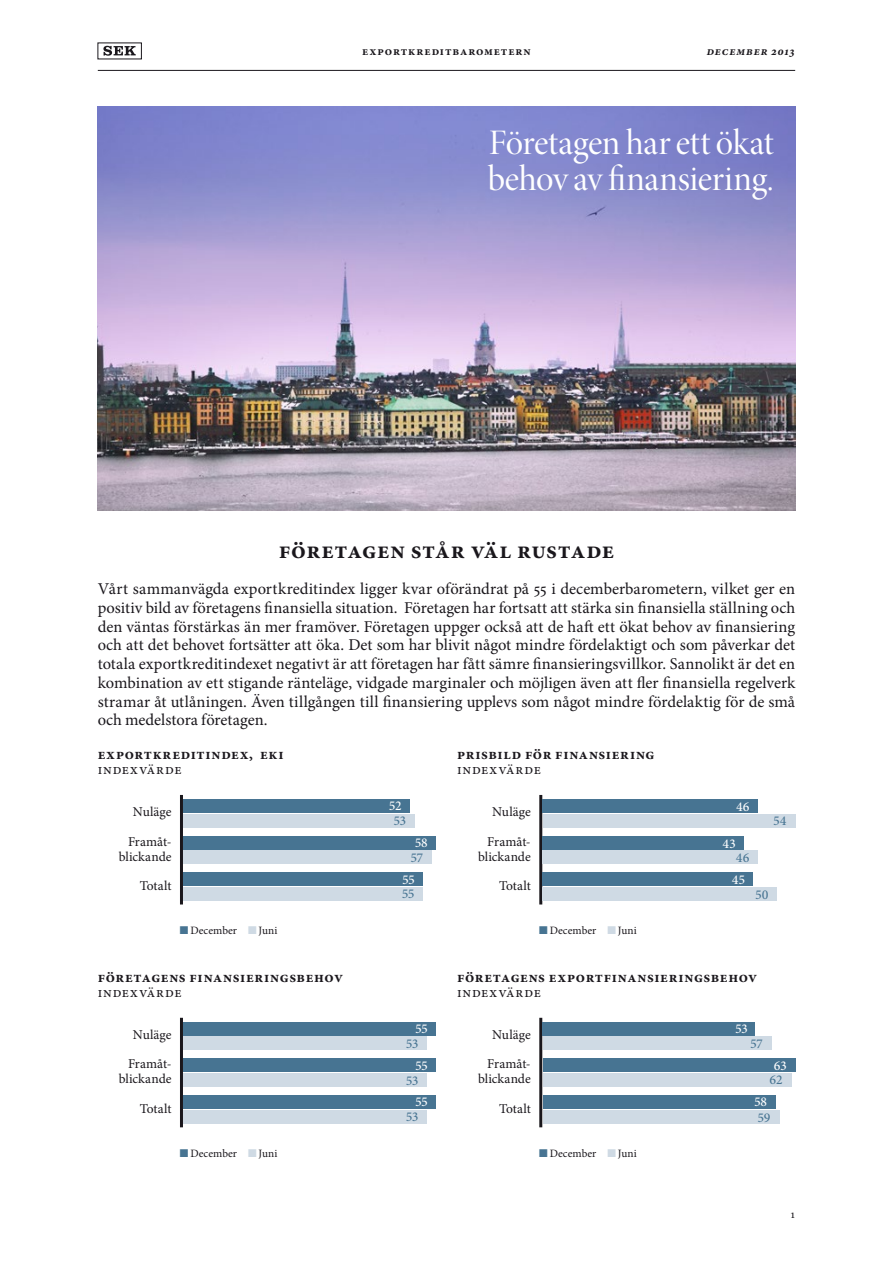
<style>
.page{position:relative;width:893px;height:1263px;background:#fff}
.page>*{position:absolute;margin:0;border:0;box-sizing:border-box;transform-origin:0 0}
.t1{font:36px/36px "Minion Pro Disp";letter-spacing:-.01em;color:#fff}
.t2{font:700 24px "Minion Pro";letter-spacing:.025em;color:#1a171c}
.t3{font:16.5px/18.8px "Minion Pro";letter-spacing:.005em;color:#1a171c;text-align:justify}
.t4{font:700 15px "Minion Pro";letter-spacing:.045em;color:#1a171c}
.t5{font:15px "Minion Pro";letter-spacing:.055em;color:#1a171c}
.t6{font:13.5px/15px "Minion Pro";letter-spacing:-.005em;color:#1a171c;text-align:center}
.t7{font:500 13.5px "Minion Pro";letter-spacing:-.015em;color:#fff}
.t8{font:500 13.5px "Minion Pro";letter-spacing:-.015em;color:#477492}
.t9{font:700 12px "Minion Pro";letter-spacing:.075em;color:#1a171c}
.t10{font:italic 700 12px "Minion Pro";letter-spacing:.07em;color:#1a171c}
.t11{font:12px "Minion Pro";color:#1a171c}
.t12{font:11.25px "Minion Pro";letter-spacing:.005em;color:#1a171c}
.s1{color:#477492}
.s2{color:#cfdae4}
</style>
<div class="page">
<hr style="left:98px;top:70px;width:697px;height:1px;background:#1a171c">
<svg style="left:103px;top:46px;width:33px;height:10px"></svg>
<img style="left:98px;top:106px;width:697px;height:404px">
<hr style="left:180px;top:795px;width:3px;height:109px;background:#1a171c">
<div style="left:183px;top:814px;width:231px;height:13px;background:#cfdae4"></div>
<div style="left:183px;top:851px;width:249px;height:13px;background:#cfdae4"></div>
<div style="left:183px;top:887px;width:240px;height:13px;background:#cfdae4"></div>
<div style="left:183px;top:799px;width:227px;height:13px;background:#477492"></div>
<div style="left:183px;top:836px;width:253px;height:13px;background:#477492"></div>
<div style="left:183px;top:873px;width:240px;height:13px;background:#477492"></div>
<hr style="left:180px;top:1018px;width:3px;height:109px;background:#1a171c">
<div style="left:183px;top:1037px;width:244px;height:13px;background:#cfdae4"></div>
<div style="left:183px;top:1073px;width:244px;height:14px;background:#cfdae4"></div>
<div style="left:183px;top:1110px;width:244px;height:13px;background:#cfdae4"></div>
<div style="left:183px;top:1022px;width:253px;height:13px;background:#477492"></div>
<div style="left:183px;top:1059px;width:253px;height:13px;background:#477492"></div>
<div style="left:183px;top:1095px;width:253px;height:14px;background:#477492"></div>
<hr style="left:539px;top:795px;width:3px;height:109px;background:#1a171c">
<div style="left:543px;top:814px;width:252px;height:13px;background:#cfdae4"></div>
<div style="left:543px;top:851px;width:215px;height:13px;background:#cfdae4"></div>
<div style="left:543px;top:887px;width:234px;height:13px;background:#cfdae4"></div>
<div style="left:543px;top:799px;width:215px;height:13px;background:#477492"></div>
<div style="left:543px;top:836px;width:201px;height:13px;background:#477492"></div>
<div style="left:543px;top:873px;width:210px;height:13px;background:#477492"></div>
<hr style="left:539px;top:1018px;width:3px;height:109px;background:#1a171c">
<div style="left:543px;top:1037px;width:228px;height:13px;background:#cfdae4"></div>
<div style="left:543px;top:1073px;width:248px;height:14px;background:#cfdae4"></div>
<div style="left:543px;top:1110px;width:236px;height:13px;background:#cfdae4"></div>
<div style="left:543px;top:1022px;width:212px;height:13px;background:#477492"></div>
<div style="left:543px;top:1059px;width:252px;height:13px;background:#477492"></div>
<div style="left:543px;top:1095px;width:232px;height:14px;background:#477492"></div>
<p class="t9" style="left:362px;top:43px;width:170px">Exportkreditbarometern</p>
<p class="t10" style="left:707px;top:43px;width:89px">december 2013</p>
<h1 class="t1" style="left:488px;top:125px;width:288px">Företagen har ett ökat behov av finansiering.</h1>
<h2 class="t2" style="left:279px;top:534px;width:337px">Företagen står väl rustade</h2>
<p class="t3" style="left:98px;top:579px;width:699px">Vårt sammanvägda exportkreditindex ligger kvar oförändrat på 55 i decemberbarometern, vilket ger en positiv bild av företagens finansiella situation. Företagen har fortsatt att stärka sin finansiella ställning och den väntas förstärkas än mer framöver. Företagen uppger också att de haft ett ökat behov av finansiering och att det behovet fortsätter att öka. Det som har blivit något mindre fördelaktigt och som påverkar det totala exportkreditindexet negativt är att företagen har fått sämre finansieringsvillkor. Sannolikt är det en kombination av ett stigande ränteläge, vidgade marginaler och möjligen även att fler finansiella regelverk stramar åt utlåningen. Även tillgången till finansiering upplevs som något mindre fördelaktig för de små och medelstora företagen.</p>
<p class="t4" style="left:98px;top:743px;width:187px">Exportkreditindex, EKI</p>
<p class="t5" style="left:98px;top:759px;width:85px">Indexvärde</p>
<p class="t6" style="left:133px;top:804px;width:40px">Nuläge</p>
<p class="t6" style="left:119px;top:834px;width:54px">Framåt&shy;blickande</p>
<p class="t6" style="left:140px;top:879px;width:33px">Totalt</p>
<p class="t12" style="left:180px;top:923px;width:99px"><span class="s1">■</span> December <span class="s2">■</span> Juni</p>
<p class="t4" style="left:98px;top:966px;width:247px">Företagens finansieringsbehov</p>
<p class="t5" style="left:98px;top:982px;width:85px">Indexvärde</p>
<p class="t6" style="left:133px;top:1027px;width:40px">Nuläge</p>
<p class="t6" style="left:119px;top:1056px;width:54px">Framåt&shy;blickande</p>
<p class="t6" style="left:140px;top:1101px;width:33px">Totalt</p>
<p class="t12" style="left:180px;top:1146px;width:99px"><span class="s1">■</span> December <span class="s2">■</span> Juni</p>
<p class="t7" style="left:389px;top:797px;width:14px">52</p>
<p class="t8" style="left:394px;top:811px;width:14px">53</p>
<p class="t7" style="left:415px;top:834px;width:14px">58</p>
<p class="t8" style="left:411px;top:848px;width:14px">57</p>
<p class="t8" style="left:402px;top:885px;width:14px">55</p>
<p class="t7" style="left:402px;top:870px;width:14px">55</p>
<p class="t4" style="left:457px;top:743px;width:199px">Prisbild för finansiering</p>
<p class="t5" style="left:457px;top:759px;width:85px">Indexvärde</p>
<p class="t6" style="left:492px;top:804px;width:40px">Nuläge</p>
<p class="t6" style="left:478px;top:834px;width:54px">Framåt&shy;blickande</p>
<p class="t6" style="left:499px;top:879px;width:33px">Totalt</p>
<p class="t7" style="left:736px;top:797px;width:15px">46</p>
<p class="t7" style="left:723px;top:834px;width:15px">43</p>
<p class="t7" style="left:732px;top:870px;width:15px">45</p>
<p class="t8" style="left:736px;top:848px;width:15px">46</p>
<p class="t8" style="left:774px;top:812px;width:15px">54</p>
<p class="t8" style="left:755px;top:885px;width:14px">50</p>
<p class="t7" style="left:415px;top:1020px;width:14px">55</p>
<p class="t7" style="left:415px;top:1056px;width:14px">55</p>
<p class="t7" style="left:415px;top:1093px;width:14px">55</p>
<p class="t8" style="left:406px;top:1034px;width:14px">53</p>
<p class="t8" style="left:406px;top:1071px;width:14px">53</p>
<p class="t8" style="left:406px;top:1108px;width:14px">53</p>
<p class="t12" style="left:539px;top:923px;width:99px"><span class="s1">■</span> December <span class="s2">■</span> Juni</p>
<p class="t4" style="left:457px;top:966px;width:302px">Företagens exportfinansieringsbehov</p>
<p class="t5" style="left:457px;top:982px;width:85px">Indexvärde</p>
<p class="t6" style="left:492px;top:1027px;width:40px">Nuläge</p>
<p class="t6" style="left:478px;top:1056px;width:54px">Framåt&shy;blickande</p>
<p class="t6" style="left:499px;top:1101px;width:33px">Totalt</p>
<p class="t7" style="left:735px;top:1020px;width:14px">53</p>
<p class="t8" style="left:750px;top:1035px;width:14px">57</p>
<p class="t7" style="left:774px;top:1057px;width:14px">63</p>
<p class="t8" style="left:770px;top:1071px;width:14px">62</p>
<p class="t7" style="left:754px;top:1093px;width:14px">58</p>
<p class="t8" style="left:758px;top:1108px;width:14px">59</p>
<p class="t12" style="left:539px;top:1146px;width:99px"><span class="s1">■</span> December <span class="s2">■</span> Juni</p>
<p class="t11" style="left:791px;top:1206px;width:6px">1</p>
</div>
